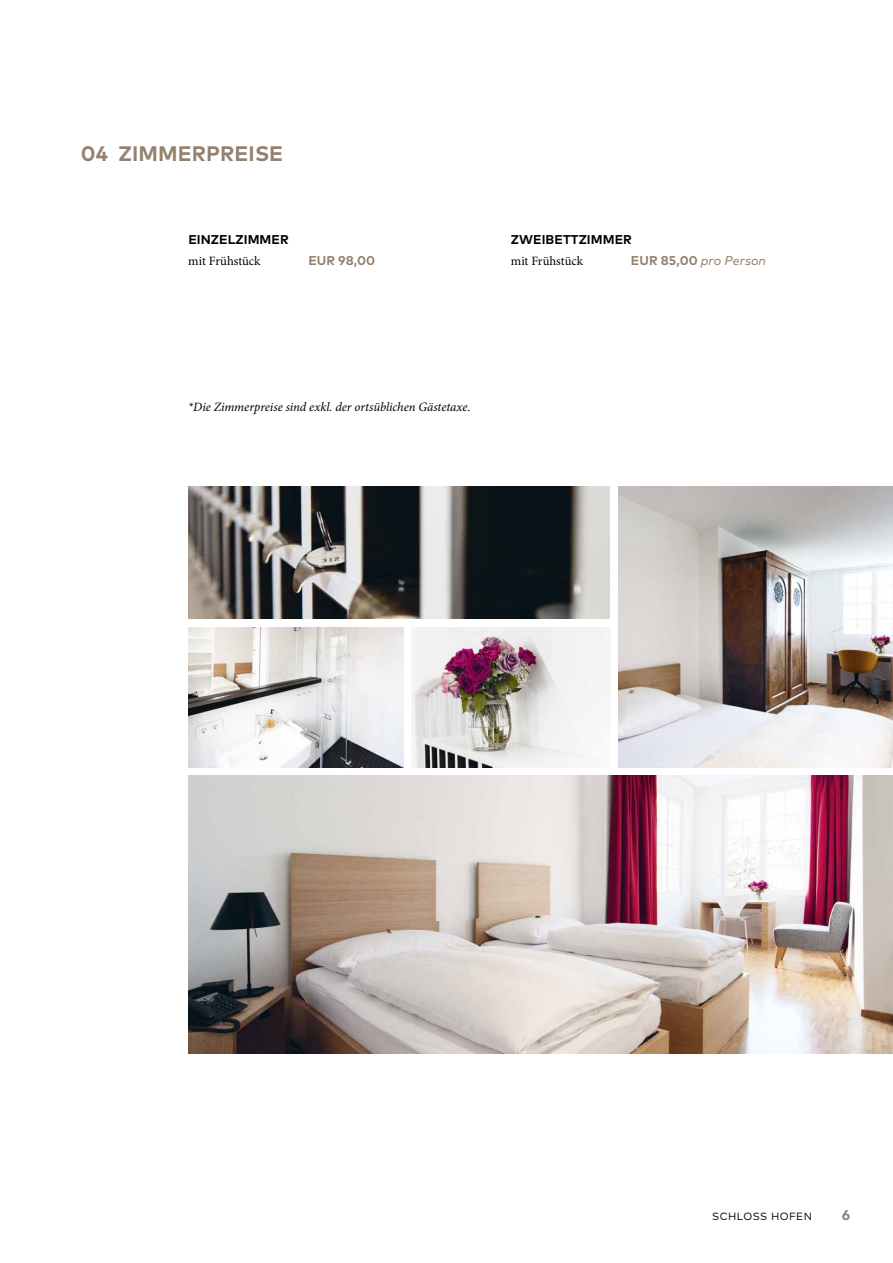
<style>
.page{position:relative;width:893px;height:1263px;background:#fff}
.page>*{position:absolute;margin:0;border:0;box-sizing:border-box;transform-origin:0 0}
.t1{font:700 21px "Mark Pro";letter-spacing:.005em;color:#94816f}
.t2{font:700 14.25px "Mark Pro";color:#94816f}
.t3{font:italic 12.75px "Minion Pro";letter-spacing:-.005em;color:#000}
.t4{font:700 12.75px "Mark Pro";letter-spacing:.005em;color:#000}
.t5{font:12.75px "Minion Pro";letter-spacing:-.005em;color:#000}
.t6{font:italic 12.75px "Mark Pro";color:#94816f}
.t7{font:700 12.75px "Mark Pro";color:#94816f}
.t8{font:10.5px "Mark Pro";letter-spacing:.045em;color:#000}
.s1{font-weight:700;font-style:normal}
</style>
<div class="page">
<img style="left:618px;top:486px;width:275px;height:281px">
<img style="left:188px;top:486px;width:422px;height:133px">
<img style="left:188px;top:776px;width:705px;height:277px">
<img style="left:188px;top:627px;width:215px;height:140px">
<img style="left:412px;top:627px;width:193px;height:140px">
<h1 class="t1" style="left:81px;top:138px;width:204px">04 ZIMMERPREISE</h1>
<p class="t4" style="left:188px;top:230px;width:102px">EINZELZIMMER</p>
<p class="t5" style="left:188px;top:252px;width:74px">mit Frühstück</p>
<p class="t7" style="left:308px;top:251px;width:68px">EUR 98,00</p>
<p class="t4" style="left:511px;top:230px;width:123px">ZWEIBETTZIMMER</p>
<p class="t5" style="left:511px;top:252px;width:74px">mit Frühstück</p>
<p class="t6" style="left:631px;top:251px;width:137px"><span class="s1">EUR 85,00</span> pro Person</p>
<p class="t3" style="left:188px;top:398px;width:284px">*Die Zimmerpreise sind exkl. der ortsüblichen Gästetaxe.</p>
<p class="t8" style="left:712px;top:1209px;width:101px">SCHLOSS HOFEN</p>
<p class="t2" style="left:842px;top:1204px;width:10px">6</p>
</div>
